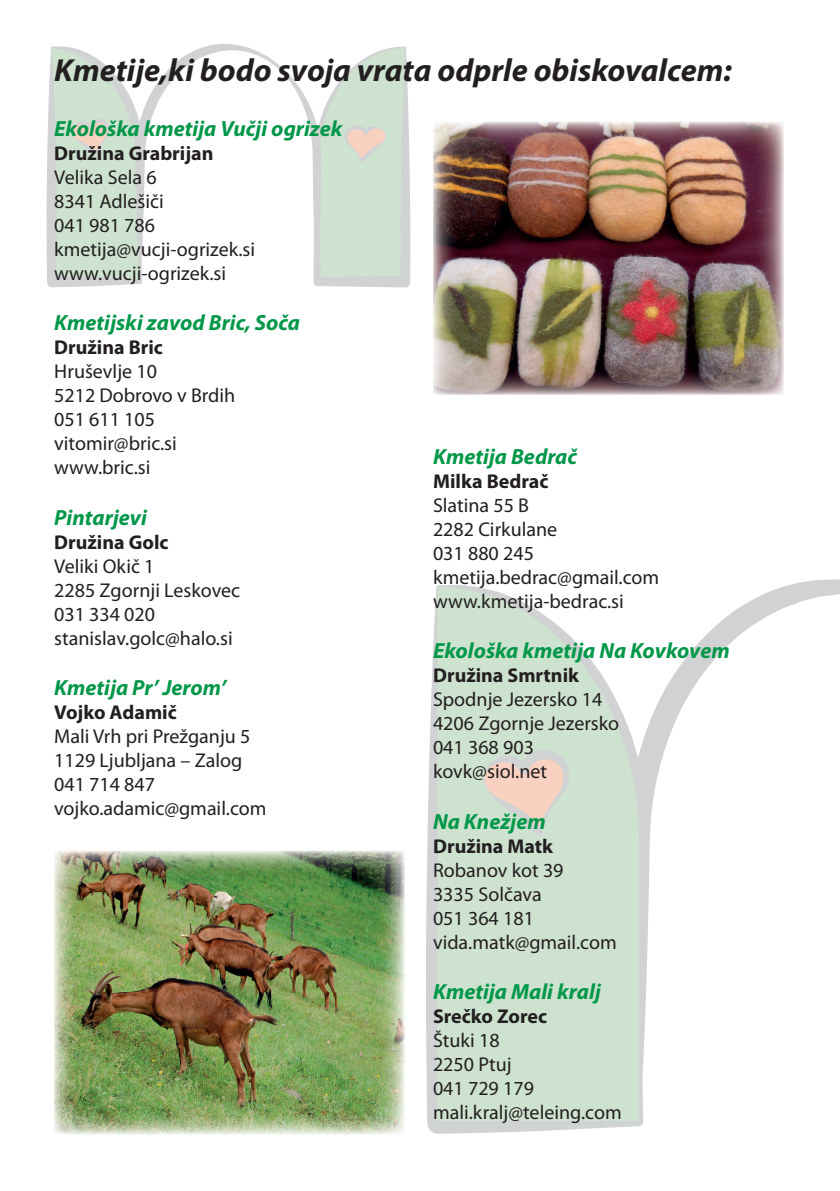
<style>
.page{position:relative;width:840px;height:1191px;background:#fff}
.page>*{position:absolute;margin:0;border:0;box-sizing:border-box;transform-origin:0 0}
.t1{font:italic 700 32px "Myriad Pro";color:#231f20}
.t2{font:italic 700 22px "Myriad Pro";color:#009749}
.t3{font:20px/24px "Myriad Pro";color:#231f20}
.t4{font:700 20px "Myriad Pro";color:#231f20}
</style>
<div class="page">
<svg style="left:46px;top:44px;width:364px;height:243px"></svg>
<svg style="left:317px;top:47px;width:88px;height:235px;background:#d4e2d4"></svg>
<svg style="left:52px;top:47px;width:88px;height:235px;background:#d3e1d3"></svg>
<svg style="left:426px;top:579px;width:413px;height:555px"></svg>
<svg style="left:437px;top:587px;width:201px;height:533px;background:#d2e3d3"></svg>
<svg style="left:483px;top:750px;width:86px;height:86px;background:#e0d7c9"></svg>
<img style="left:54px;top:850px;width:350px;height:284px">
<img style="left:433px;top:122px;width:350px;height:272px">
<h1 class="t1" style="left:54px;top:52px;width:678px">Kmetije,ki bodo svoja vrata odprle obiskovalcem:</h1>
<p class="t2" style="left:54px;top:116px;width:290px">Ekološka kmetija Vučji ogrizek</p>
<p class="t4" style="left:54px;top:142px;width:161px">Družina Grabrijan</p>
<p class="t3" style="left:54px;top:165px;width:202px">Velika Sela 6<br>8341 Adlešiči<br>041 981 786 kmetija@vucji-ogrizek.si www.vucji-ogrizek.si</p>
<p class="t2" style="left:54px;top:310px;width:247px">Kmetijski zavod Bric, Soča</p>
<p class="t4" style="left:54px;top:336px;width:110px">Družina Bric</p>
<p class="t3" style="left:54px;top:360px;width:182px">Hruševlje 10<br>5212 Dobrovo v Brdih<br>051 611 105 vitomir@bric.si www.bric.si</p>
<p class="t2" style="left:54px;top:505px;width:94px">Pintarjevi</p>
<p class="t4" style="left:54px;top:530px;width:116px">Družina Golc</p>
<p class="t3" style="left:54px;top:554px;width:187px">Veliki Okič 1<br>2285 Zgornji Leskovec<br>031 334 020 stanislav.golc@halo.si</p>
<p class="t2" style="left:54px;top:675px;width:173px">Kmetija Pr’ Jerom’</p>
<p class="t4" style="left:54px;top:701px;width:124px">Vojko Adamič</p>
<p class="t3" style="left:54px;top:724px;width:214px">Mali Vrh pri Prežganju 5<br>1129 Ljubljana – Zalog<br>041 714 847 vojko.adamic@gmail.com</p>
<p class="t2" style="left:433px;top:444px;width:145px">Kmetija Bedrač</p>
<p class="t4" style="left:433px;top:470px;width:117px">Milka Bedrač</p>
<p class="t3" style="left:433px;top:493px;width:228px">Slatina 55 B<br>2282 Cirkulane<br>031 880 245 kmetija.bedrac@gmail.com www.kmetija-bedrac.si</p>
<p class="t2" style="left:433px;top:639px;width:298px">Ekološka kmetija Na Kovkovem</p>
<p class="t4" style="left:433px;top:664px;width:147px">Družina Smrtnik</p>
<p class="t3" style="left:433px;top:688px;width:188px">Spodnje Jezersko 14<br>4206 Zgornje Jezersko<br>041 368 903 kovk@siol.net</p>
<p class="t2" style="left:433px;top:809px;width:114px">Na Knežjem</p>
<p class="t4" style="left:433px;top:835px;width:121px">Družina Matk</p>
<p class="t3" style="left:433px;top:858px;width:185px">Robanov kot 39<br>3335 Solčava<br>051 364 181 vida.matk@gmail.com</p>
<p class="t2" style="left:433px;top:979px;width:169px">Kmetija Mali kralj</p>
<p class="t4" style="left:433px;top:1005px;width:115px">Srečko Zorec</p>
<p class="t3" style="left:433px;top:1029px;width:190px">Štuki 18<br>2250 Ptuj<br>041 729 179 mali.kralj@teleing.com</p>
</div>
